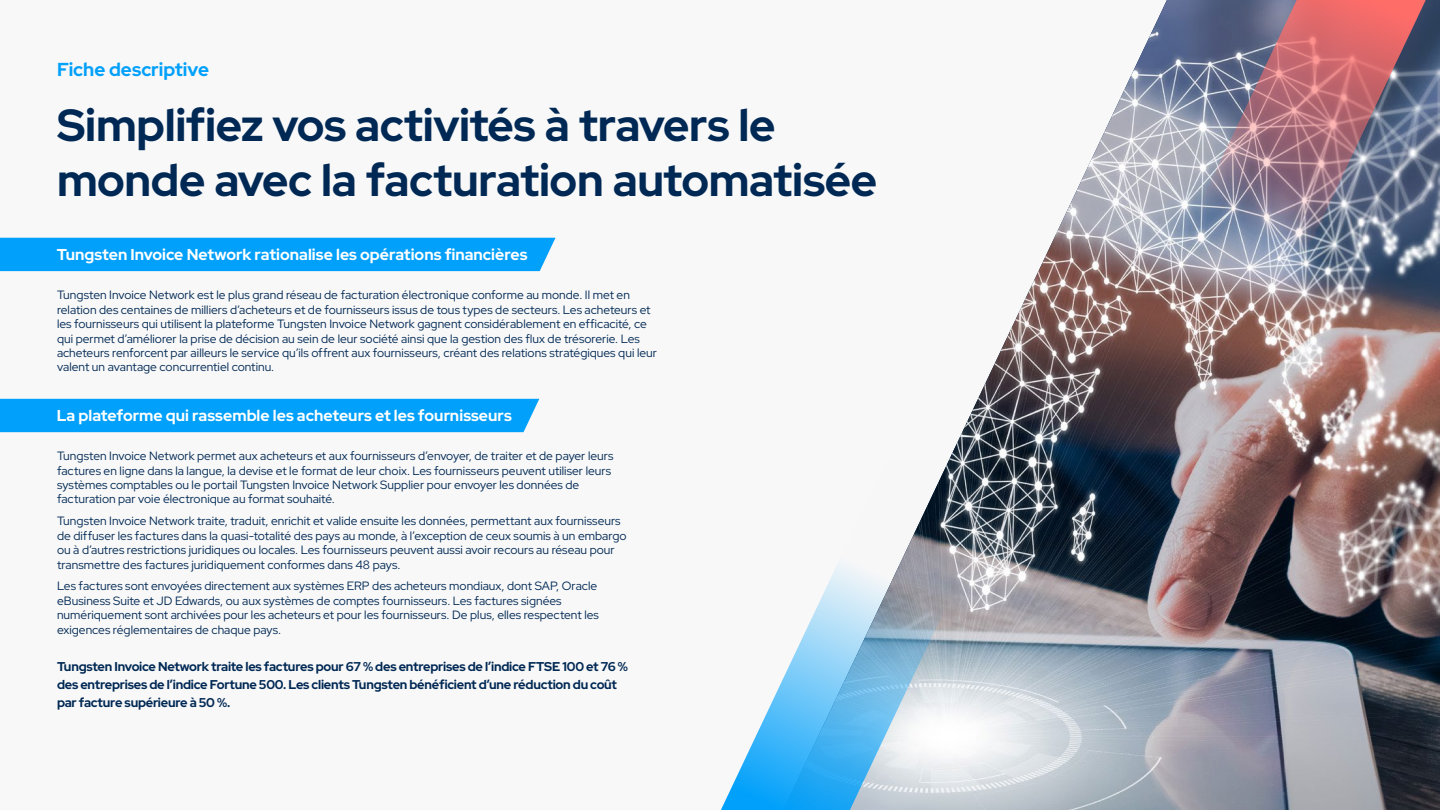
<style>
.page{position:relative;width:1440px;height:810px;background:#f8f8f8}
.page>*{position:absolute;margin:0;border:0;box-sizing:border-box;transform-origin:0 0}
.t1{font:700 45px/54.5px "Red Hat Display";letter-spacing:-.01em;color:#002854}
.t2{font:700 18.75px "Red Hat Display";color:#00a0fb}
.t3{font:700 15.75px "Red Hat Display";color:#fff}
.t4{font:700 12.75px/18px "Red Hat Display";letter-spacing:-.02em;color:#002854}
.t5{font:12px/14.4px "Red Hat Display";color:#002854}
</style>
<div class="page">
<img style="left:949px;top:0;width:491px;height:810px">
<div style="left:0;top:238px;width:556px;height:33px;background:#00a0fb"></div>
<div style="left:0;top:399px;width:539px;height:33px;background:#00a0fb"></div>
<svg style="left:721px;top:459px;width:295px;height:351px"></svg>
<img style="left:1130px;top:0;width:296px;height:351px">
<h2 class="t2" style="left:57px;top:57px;width:154px">Fiche descriptive</h2>
<h1 class="t1" style="left:57px;top:98px;width:822px">Simplifiez vos activités à travers le monde avec la facturation automatisée</h1>
<h3 class="t3" style="left:57px;top:244px;width:472px">Tungsten Invoice Network rationalise les opérations financières</h3>
<p class="t5" style="left:57px;top:288px;width:601px">Tungsten Invoice Network est le plus grand réseau de facturation électronique conforme au monde. Il met en relation des centaines de milliers d’acheteurs et de fournisseurs issus de tous types de secteurs. Les acheteurs et les fournisseurs qui utilisent la plateforme Tungsten Invoice Network gagnent considérablement en efficacité, ce qui permet d’améliorer la prise de décision au sein de leur société ainsi que la gestion des flux de trésorerie. Les acheteurs renforcent par ailleurs le service qu’ils offrent aux fournisseurs, créant des relations stratégiques qui leur valent un avantage concurrentiel continu.</p>
<h3 class="t3" style="left:57px;top:405px;width:457px">La plateforme qui rassemble les acheteurs et les fournisseurs</h3>
<p class="t5" style="left:57px;top:449px;width:558px">Tungsten Invoice Network permet aux acheteurs et aux fournisseurs d’envoyer, de traiter et de payer leurs factures en ligne dans la langue, la devise et le format de leur choix. Les fournisseurs peuvent utiliser leurs systèmes comptables ou le portail Tungsten Invoice Network Supplier pour envoyer les données de facturation par voie électronique au format souhaité.</p>
<p class="t5" style="left:57px;top:514px;width:571px">Tungsten Invoice Network traite, traduit, enrichit et valide ensuite les données, permettant aux fournisseurs de diffuser les factures dans la quasi-totalité des pays au monde, à l’exception de ceux soumis à un embargo ou à d’autres restrictions juridiques ou locales. Les fournisseurs peuvent aussi avoir recours au réseau pour transmettre des factures juridiquement conformes dans 48 pays.</p>
<p class="t5" style="left:57px;top:579px;width:543px">Les factures sont envoyées directement aux systèmes ERP des acheteurs mondiaux, dont SAP, Oracle eBusiness Suite et JD Edwards, ou aux systèmes de comptes fournisseurs. Les factures signées numériquement sont archivées pour les acheteurs et pour les fournisseurs. De plus, elles respectent les exigences réglementaires de chaque pays.</p>
<p class="t4" style="left:57px;top:658px;width:572px">Tungsten Invoice Network traite les factures pour 67 % des entreprises de l’indice FTSE 100 et 76 % des entreprises de l’indice Fortune 500. Les clients Tungsten bénéficient d’une réduction du coût par facture supérieure à 50 %.</p>
</div>
